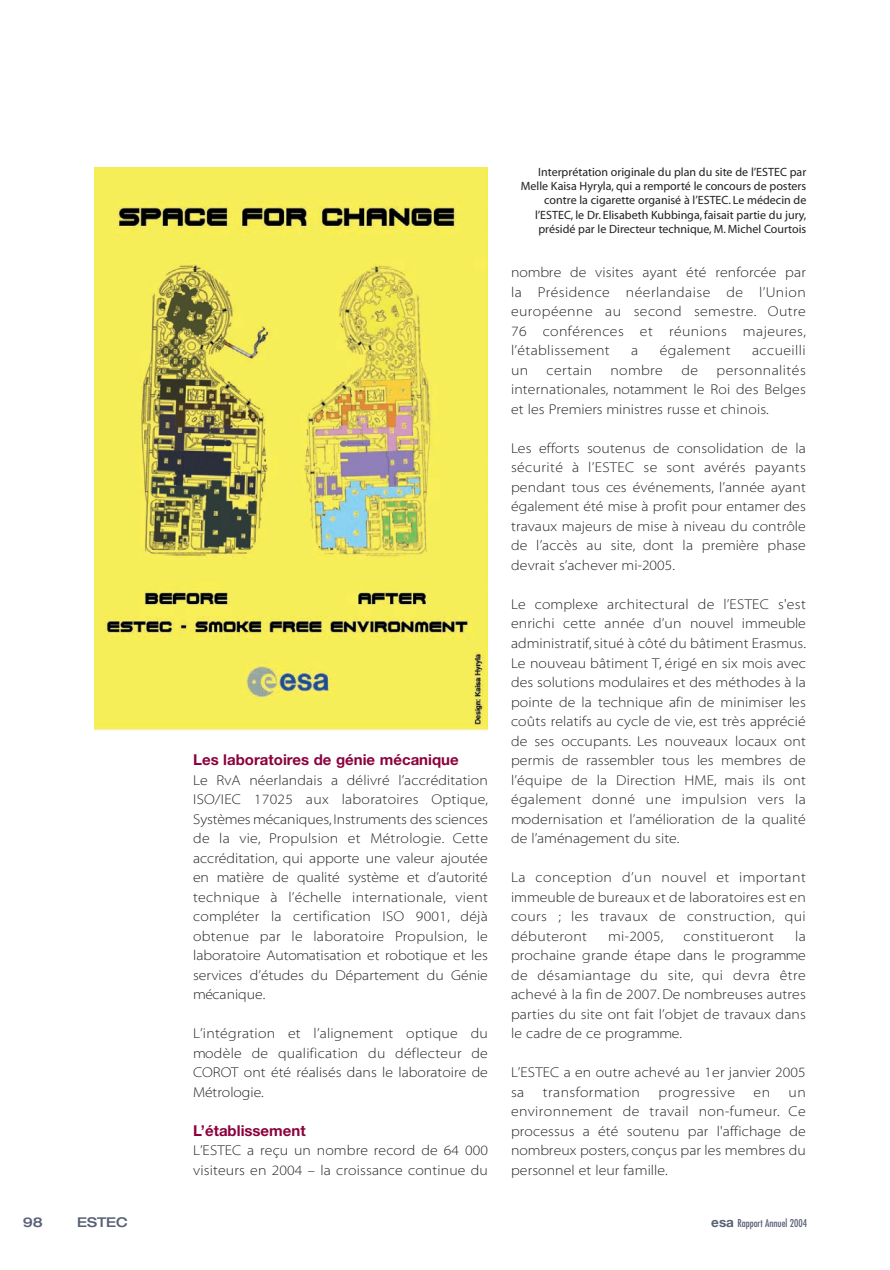
<style>
.page{position:relative;width:890px;height:1270px;background:#fff}
.page>*{position:absolute;margin:0;border:0;box-sizing:border-box;transform-origin:0 0}
.t1{font:700 15px "Helvetica Neue";color:#8b003d}
.t2{font:14.25px/19.5px "Myriad MM 215 700";letter-spacing:.01em;color:#231f20;text-align:justify}
.t3{font:14.25px "Myriad MM 215 700";letter-spacing:.03em;color:#231f20}
.t4{font:500 expanded 13.5px "Helvetica Neue";color:#596176}
.t5{font:12px/14.4px "Myriad MM 400 600";color:#231f20;text-align:right}
.t6{font:condensed 10.5px "Futura";color:#596176}
.s1{font-family:"Helvetica Neue";font-weight:700;font-stretch:normal;font-size:13.5px}
</style>
<div class="page">
<svg style="left:94px;top:167px;width:394px;height:564px;background:#dbd457"></svg>
<p class="t5" style="left:521px;top:165px;width:287px">Interprétation originale du plan du site de l’ESTEC par Melle Kaisa Hyryla, qui a remporté le concours de posters contre la cigarette organisé à l’ESTEC. Le médecin de l’ESTEC, le Dr. Elisabeth Kubbinga, faisait partie du jury, présidé par le Directeur technique, M. Michel Courtois</p>
<p class="t1" style="left:193px;top:754px;width:267px">Les laboratoires de génie mécanique</p>
<p class="t2" style="left:193px;top:771px;width:296px">Le RvA néerlandais a délivré l’accréditation ISO/IEC 17025 aux laboratoires Optique, Systèmes mécaniques, Instruments des sciences de la vie, Propulsion et Métrologie. Cette accréditation, qui apporte une valeur ajoutée en matière de qualité système et d’autorité technique à l’échelle internationale, vient compléter la certification ISO 9001, déjà obtenue par le laboratoire Propulsion, le laboratoire Automatisation et robotique et les services d’études du Département du Génie mécanique.</p>
<p class="t2" style="left:193px;top:1024px;width:296px">L’intégration et l’alignement optique du modèle de qualification du déflecteur de COROT ont été réalisés dans le laboratoire de Métrologie.</p>
<p class="t1" style="left:193px;top:1124px;width:114px">L’établissement</p>
<p class="t2" style="left:193px;top:1141px;width:296px">L’ESTEC a reçu un nombre record de 64 000 visiteurs en 2004 – la croissance continue du</p>
<p class="t2" style="left:511px;top:264px;width:296px">nombre de visites ayant été renforcée par la Présidence néerlandaise de l’Union européenne au second semestre. Outre 76 conférences et réunions majeures, l’établissement</p>
<p class="t2" style="left:631px;top:342px;width:9px">a</p>
<p class="t2" style="left:659px;top:342px;width:72px">également</p>
<p class="t3" style="left:752px;top:345px;width:55px">accueilli</p>
<p class="t2" style="left:511px;top:361px;width:296px;text-indent:205px">personnalités internationales, notamment le Roi des Belges et les Premiers ministres russe et chinois.</p>
<p class="t2" style="left:511px;top:439px;width:296px">Les efforts soutenus de consolidation de la sécurité à l’ESTEC se sont avérés payants pendant tous ces événements, l’année ayant également été mise à profit pour entamer des travaux majeurs de mise à niveau du contrôle de l’accès au site, dont la première phase devrait s’achever mi-2005.</p>
<p class="t2" style="left:511px;top:595px;width:296px">Le complexe architectural de l’ESTEC s'est enrichi cette année d’un nouvel immeuble administratif, situé à côté du bâtiment Erasmus.<br>Le nouveau bâtiment T, érigé en six mois avec des solutions modulaires et des méthodes à la pointe de la technique afin de minimiser les coûts relatifs au cycle de vie, est très apprécié de ses occupants. Les nouveaux locaux ont permis de rassembler tous les membres de l’équipe de la Direction HME, mais ils ont également donné une impulsion vers la modernisation et l’amélioration de la qualité de l’aménagement du site.</p>
<p class="t2" style="left:511px;top:868px;width:296px">La conception d’un nouvel et important immeuble de bureaux et de laboratoires est en cours ; les travaux de construction, qui débuteront</p>
<p class="t2" style="left:511px;top:361px;width:19px">un</p>
<p class="t2" style="left:546px;top:361px;width:47px">certain</p>
<p class="t2" style="left:610px;top:361px;width:54px">nombre</p>
<p class="t2" style="left:681px;top:361px;width:18px">de</p>
<p class="t2" style="left:511px;top:926px;width:296px;text-indent:284px">la prochaine grande étape dans le programme de désamiantage du site, qui devra être achevé à la fin de 2007. De nombreuses autres parties du site ont fait l’objet de travaux dans le cadre de ce programme.</p>
<p class="t2" style="left:511px;top:1063px;width:296px">L’ESTEC a en outre achevé au 1er janvier 2005 sa</p>
<p class="t2" style="left:608px;top:926px;width:57px">mi-2005,</p>
<p class="t3" style="left:683px;top:930px;width:92px">constitueront</p>
<p class="t3" style="left:543px;top:1086px;width:99px">transformation</p>
<p class="t3" style="left:658px;top:1086px;width:78px">progressive</p>
<p class="t2" style="left:753px;top:1082px;width:18px">en</p>
<p class="t2" style="left:511px;top:1082px;width:296px;text-indent:277px">un environnement de travail non-fumeur. Ce processus a été soutenu par l'affichage de nombreux posters, conçus par les membres du personnel et leur famille.</p>
<p class="t4" style="left:23px;top:1216px;width:21px">98</p>
<p class="t4" style="left:77px;top:1216px;width:53px">ESTEC</p>
<p class="t6" style="left:711px;top:1218px;width:97px"><span class="s1">esa</span> Rapport Annuel 2004</p>
</div>
